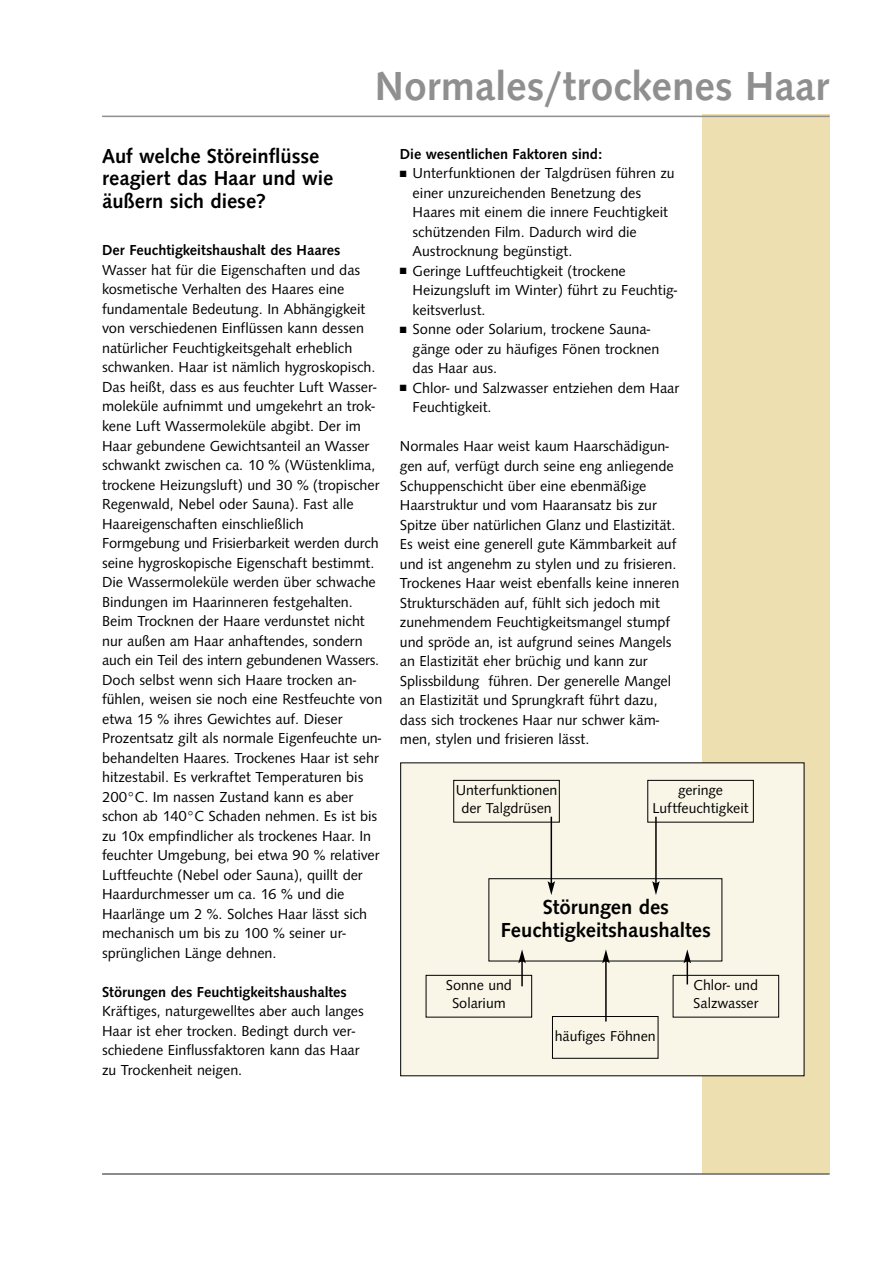
<style>
.page{position:relative;width:893px;height:1262px;background:#fff}
.page>*{position:absolute;margin:0;border:0;box-sizing:border-box;transform-origin:0 0}
.t1{font:500 42px "Syntax T";color:#8f8f8f}
.t2{font:500 21px/22.5px "Syntax T";color:#000}
.t3{font:15px/19.5px "Syntax T";color:#000}
.t4{font:500 15px "Syntax T";color:#000}
.t5{font:14.85px/18.1px "Syntax T";color:#000;text-align:center}
</style>
<div class="page">
<div style="left:702px;top:115px;width:127px;height:1059px;background:#eddfaf"></div>
<hr style="left:102px;top:1173px;width:727px;height:1px;background:#666">
<hr style="left:102px;top:116px;width:727px;height:1px;background:#8f8f8f">
<div style="left:400px;top:762px;width:404px;height:314px;background:#f9f6e8"></div>
<div style="left:453px;top:780px;width:106px;height:42px;border:1px solid #000"></div>
<div style="left:425px;top:975px;width:107px;height:42px;border:1px solid #000"></div>
<div style="left:552px;top:1016px;width:106px;height:42px;border:1px solid #000"></div>
<div style="left:672px;top:975px;width:107px;height:42px;border:1px solid #000"></div>
<div style="left:647px;top:780px;width:106px;height:42px;border:1px solid #000"></div>
<hr style="left:550px;top:816px;width:2px;height:67px;background:#000">
<svg style="left:547px;top:881px;width:8px;height:14px"></svg>
<hr style="left:655px;top:816px;width:1px;height:67px;background:#000">
<svg style="left:652px;top:881px;width:7px;height:14px"></svg>
<hr style="left:686px;top:960px;width:2px;height:24px;background:#000">
<svg style="left:683px;top:949px;width:8px;height:14px"></svg>
<hr style="left:605px;top:960px;width:1px;height:61px;background:#000">
<svg style="left:602px;top:949px;width:7px;height:14px"></svg>
<hr style="left:521px;top:960px;width:2px;height:26px;background:#000">
<svg style="left:518px;top:949px;width:8px;height:14px"></svg>
<h1 class="t1" style="left:375px;top:71px;width:456px">Normales/trockenes Haar</h1>
<h2 class="t2" style="left:102px;top:147px;width:233px">Auf welche Störeinflüsse reagiert das Haar und wie äußern sich diese?</h2>
<p class="t4" style="left:102px;top:245px;width:240px">Der Feuchtigkeitshaushalt des Haares</p>
<p class="t3" style="left:102px;top:262px;width:282px">Wasser hat für die Eigenschaften und das kosmetische Verhalten des Haares eine fundamentale Bedeutung. In Abhängigkeit von verschiedenen Einflüssen kann dessen natürlicher Feuchtigkeitsgehalt erheblich schwanken. Haar ist nämlich hygroskopisch.<br>Das heißt, dass es aus feuchter Luft Wasser&shy;moleküle aufnimmt und umgekehrt an trok&shy;kene Luft Wassermoleküle abgibt. Der im Haar gebundene Gewichtsanteil an Wasser schwankt zwischen ca. 10 % (Wüstenklima, trockene Heizungsluft) und 30 % (tropischer Regenwald, Nebel oder Sauna). Fast alle Haareigenschaften einschließlich Formgebung und Frisierbarkeit werden durch seine hygroskopische Eigenschaft bestimmt.<br>Die Wassermoleküle werden über schwache Bindungen im Haarinneren festgehalten.<br>Beim Trocknen der Haare verdunstet nicht nur außen am Haar anhaftendes, sondern auch ein Teil des intern gebundenen Wassers.<br>Doch selbst wenn sich Haare trocken an&shy;fühlen, weisen sie noch eine Restfeuchte von etwa 15 % ihres Gewichtes auf. Dieser Prozentsatz gilt als normale Eigenfeuchte un&shy;behandelten Haares. Trockenes Haar ist sehr hitzestabil. Es verkraftet Temperaturen bis 200°C. Im nassen Zustand kann es aber schon ab 140°C Schaden nehmen. Es ist bis zu 10x empfindlicher als trockenes Haar. In feuchter Umgebung, bei etwa 90 % relativer Luftfeuchte (Nebel oder Sauna), quillt der Haardurchmesser um ca. 16 % und die Haarlänge um 2 %. Solches Haar lässt sich mechanisch um bis zu 100 % seiner ur&shy;sprünglichen Länge dehnen.</p>
<p class="t4" style="left:102px;top:986px;width:246px">Störungen des Feuchtigkeitshaushaltes</p>
<p class="t3" style="left:102px;top:1003px;width:263px">Kräftiges, naturgewelltes aber auch langes Haar ist eher trocken. Bedingt durch ver&shy;schiedene Einflussfaktoren kann das Haar zu Trockenheit neigen.</p>
<p class="t4" style="left:400px;top:148px;width:204px">Die wesentlichen Faktoren sind:</p>
<p class="t3" style="left:412px;top:165px;width:263px;text-indent:-13px">■ Unterfunktionen der Talgdrüsen führen zu einer unzureichenden Benetzung des Haares mit einem die innere Feuchtigkeit schützenden Film. Dadurch wird die Austrocknung begünstigt.</p>
<p class="t3" style="left:412px;top:263px;width:266px;text-indent:-13px">■ Geringe Luftfeuchtigkeit (trockene<br>Heizungsluft im Winter) führt zu Feuchtig&shy;keitsverlust.</p>
<p class="t3" style="left:412px;top:321px;width:248px;text-indent:-13px">■ Sonne oder Solarium, trockene Sauna&shy;gänge oder zu häufiges Fönen trocknen das Haar aus.</p>
<p class="t3" style="left:412px;top:380px;width:268px;text-indent:-13px">■ Chlor- und Salzwasser entziehen dem Haar<br>Feuchtigkeit.</p>
<p class="t3" style="left:400px;top:438px;width:281px">Normales Haar weist kaum Haarschädigun&shy;gen auf, verfügt durch seine eng anliegende Schuppenschicht über eine ebenmäßige Haarstruktur und vom Haaransatz bis zur Spitze über natürlichen Glanz und Elastizität.<br>Es weist eine generell gute Kämmbarkeit auf und ist angenehm zu stylen und zu frisieren.<br>Trockenes Haar weist ebenfalls keine inneren Strukturschäden auf, fühlt sich jedoch mit zunehmendem Feuchtigkeitsmangel stumpf und spröde an, ist aufgrund seines Mangels an Elastizität eher brüchig und kann zur Splissbildung führen. Der generelle Mangel an Elastizität und Sprungkraft führt dazu, dass sich trockenes Haar nur schwer käm&shy;men, stylen und frisieren lässt.</p>
<p class="t5" style="left:455px;top:782px;width:103px">Unterfunktionen der Talgdrüsen</p>
<p class="t5" style="left:652px;top:782px;width:98px">geringe<br>Luftfeuchtigkeit</p>
<h2 class="t2" style="left:501px;top:898px;width:211px;text-align:center">Störungen des<br>Feuchtigkeitshaushaltes</h2>
<p class="t5" style="left:446px;top:977px;width:68px">Sonne und<br>Solarium</p>
<p class="t5" style="left:554px;top:1028px;width:102px">häufiges Föhnen</p>
<p class="t5" style="left:693px;top:977px;width:67px;text-align:left">Chlor- und<br>Salzwasser</p>
</div>
